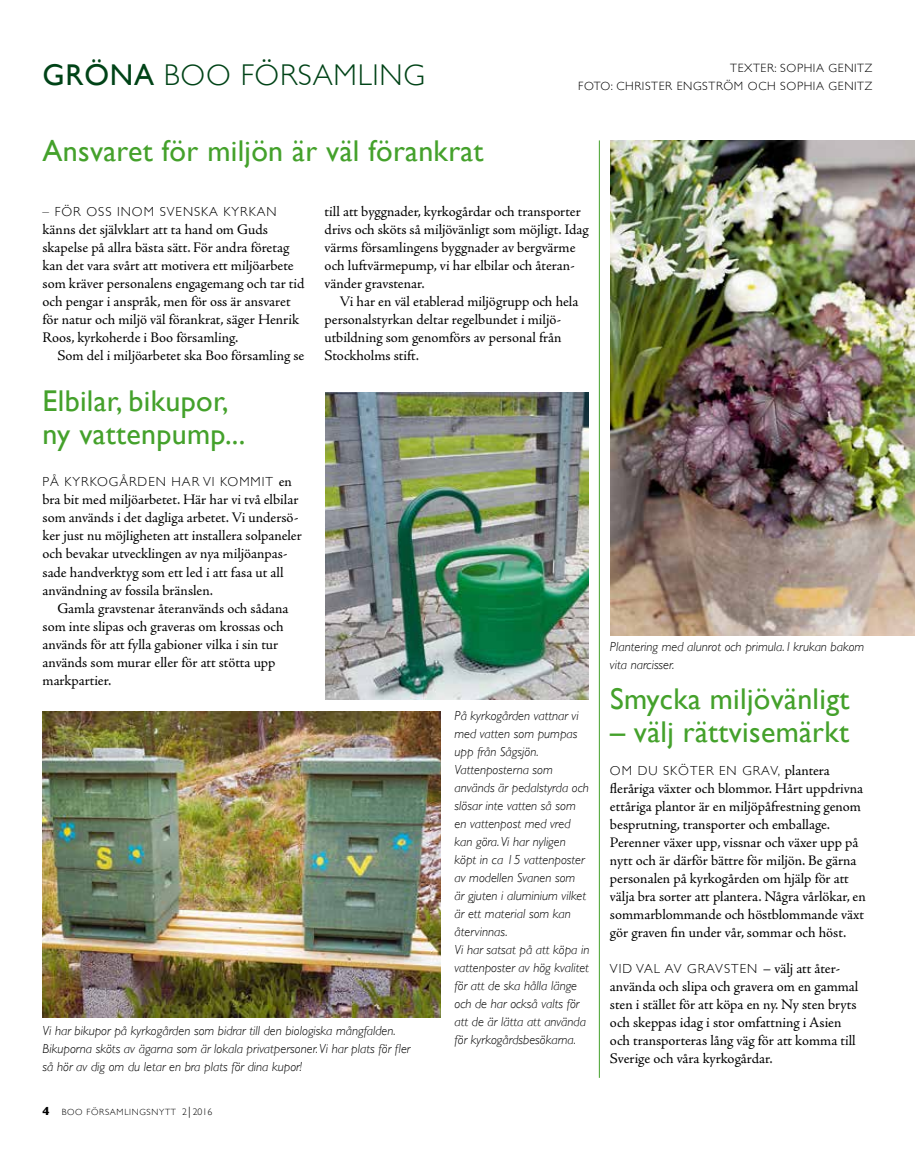
<style>
.page{position:relative;width:915px;height:1149px;background:#fff}
.page>*{position:absolute;margin:0;border:0;box-sizing:border-box;transform-origin:0 0}
.t1{font:30px/33px "Gill Sans";letter-spacing:.01em;color:#44a12b}
.t2{font:300 30px "Gill Sans";letter-spacing:.025em;color:#004317}
.t3{font:14.7px/18px "Adobe Jenson Pro";color:#000}
.t4{font:italic 300 13.2px/18px "Gill Sans";color:#000}
.t5{font:300 13.2px "Gill Sans";letter-spacing:.075em;color:#000}
.t6{font:300 12px/18px "Gill Sans";letter-spacing:.05em;color:#000;text-align:right}
.t7{font:300 9px "Gill Sans";letter-spacing:.075em;color:#000}
.s1{font-weight:400}
.s2{font-family:"Adobe Jenson Pro";font-weight:400;font-size:14.7px}
.s3{font-weight:700;font-size:12px}
.s4{font-size:9.75px}
.s5{font-size:12px}
</style>
<div class="page">
<img style="left:610px;top:140px;width:304px;height:495px">
<img style="left:325px;top:392px;width:263px;height:307px">
<img style="left:43px;top:711px;width:397px;height:305px">
<hr style="left:599px;top:140px;width:1px;height:937px;background:#44a12b">
<h1 class="t2" style="left:43px;top:51px;width:384px"><span class="s1">Gröna</span> BOO FÖRSAMLING</h1>
<h1 class="t1" style="left:43px;top:134px;width:442px">Ansvaret för miljön är väl förankrat</h1>
<p class="t6" style="left:578px;top:59px;width:295px">TEXTER: SOPH IA GENITZ<br>FOTO: CH RISTER ENGSTRÖM OCH SOPH IA GENITZ</p>
<p class="t5" style="left:43px;top:201px;width:235px">– FÖR OSS INOM SVENSKA KYRKAN</p>
<p class="t3" style="left:43px;top:221px;width:263px">känns det självklart att ta hand om Guds skapelse på allra bästa sätt. För andra företag kan det vara svårt att motivera ett miljöarbete som kräver personalens engagemang och tar tid och pengar i anspråk, men för oss är ansvaret för natur och miljö väl förankrat, säger Henrik Roos, kyrkoherde i Boo församling.</p>
<p class="t3" style="left:57px;top:347px;width:248px">Som del i miljöarbetet ska Boo församling se</p>
<h1 class="t1" style="left:43px;top:384px;width:204px">Elbilar, bikupor, ny vattenpump...</h1>
<p class="t5" style="left:43px;top:471px;width:251px">PÅ KYRKOGÅRDEN HAR VI KOMMIT <span class="s2">en</span></p>
<p class="t3" style="left:43px;top:491px;width:261px">bra bit med miljöarbetet. Här har vi två elbilar som används i det dagliga arbetet. Vi undersö&shy;ker just nu möjligheten att installera solpaneler och bevakar utvecklingen av nya miljöanpas&shy;sade handverktyg som ett led i att fasa ut all användning av fossila bränslen.</p>
<p class="t3" style="left:43px;top:599px;width:247px;text-indent:15px">Gamla gravstenar återanvänds och sådana som inte slipas och graveras om krossas och används för att fylla gabioner vilka i sin tur används som murar eller för att stötta upp markpartier.</p>
<p class="t3" style="left:324px;top:203px;width:265px">till att byggnader, kyrkogårdar och transporter drivs och sköts så miljövänligt som möjligt. Idag värms församlingens byggnader av bergvärme och luftvärmepump, vi har elbilar och återan&shy;vänder gravstenar.</p>
<p class="t3" style="left:324px;top:293px;width:255px;text-indent:15px">Vi har en väl etablerad miljögrupp och hela personalstyrkan deltar regelbundet i miljö&shy;utbildning som genomförs av personal från Stockholms stift.</p>
<p class="t4" style="left:43px;top:1021px;width:369px">Vi har bikupor på kyrkogården som bidrar till den biologiska mångfalden.<br>Bikuporna sköts av ägarna som är lokala privatpersoner. Vi har plats för fler så hör av dig om du letar en bra plats för dina kupor!</p>
<p class="t7" style="left:43px;top:1104px;width:171px"><span class="s3">4</span> BOO FÖRSAMLINGSNYTT <span class="s4">2</span><span class="s5">|</span> <span class="s4">2016</span></p>
<p class="t4" style="left:454px;top:706px;width:136px">På kyrkogården vattnar vi med vatten som pumpas upp från Sågsjön.<br>Vattenposterna som används är pedalstyrda och slösar inte vatten så som en vattenpost med vred kan göra. Vi har nyligen köpt in ca 15 vattenposter av modellen Svanen som<br>är gjuten i aluminium vilket är ett material som kan återvinnas.<br>Vi har satsat på att köpa in vattenposter av hög kvalitet för att de ska hålla länge och de har också valts för att de är lätta att använda för kyrkogårdsbesökarna.</p>
<p class="t4" style="left:609px;top:637px;width:256px">Plantering med alunrot och primula. I krukan bakom vita narcisser.</p>
<h1 class="t1" style="left:609px;top:681px;width:241px">Smycka miljövänligt</h1>
<h1 class="t1" style="left:609px;top:714px;width:240px">– välj rättvisemärkt</h1>
<p class="t5" style="left:609px;top:759px;width:221px">OM DU SKÖTER EN GRAV, <span class="s2">plantera</span></p>
<p class="t3" style="left:609px;top:779px;width:257px">fleråriga växter och blommor. Hårt uppdrivna ettåriga plantor är en miljöpåfrestning genom besprutning, transporter och emballage.<br>Perenner växer upp, vissnar och växer upp på nytt och är därför bättre för miljön. Be gärna personalen på kyrkogården om hjälp för att välja bra sorter att plantera. Några vårlökar, en sommarblommande och höstblommande växt gör graven fin under vår, sommar och höst.</p>
<p class="t5" style="left:609px;top:957px;width:232px">VID VAL AV GRAVSTEN <span class="s2">– välj att åter-</span></p>
<p class="t3" style="left:609px;top:977px;width:250px">använda och slipa och gravera om en gammal sten i stället för att köpa en ny. Ny sten bryts och skeppas idag i stor omfattning i Asien och transporteras lång väg för att komma till Sverige och våra kyrkogårdar.</p>
</div>
